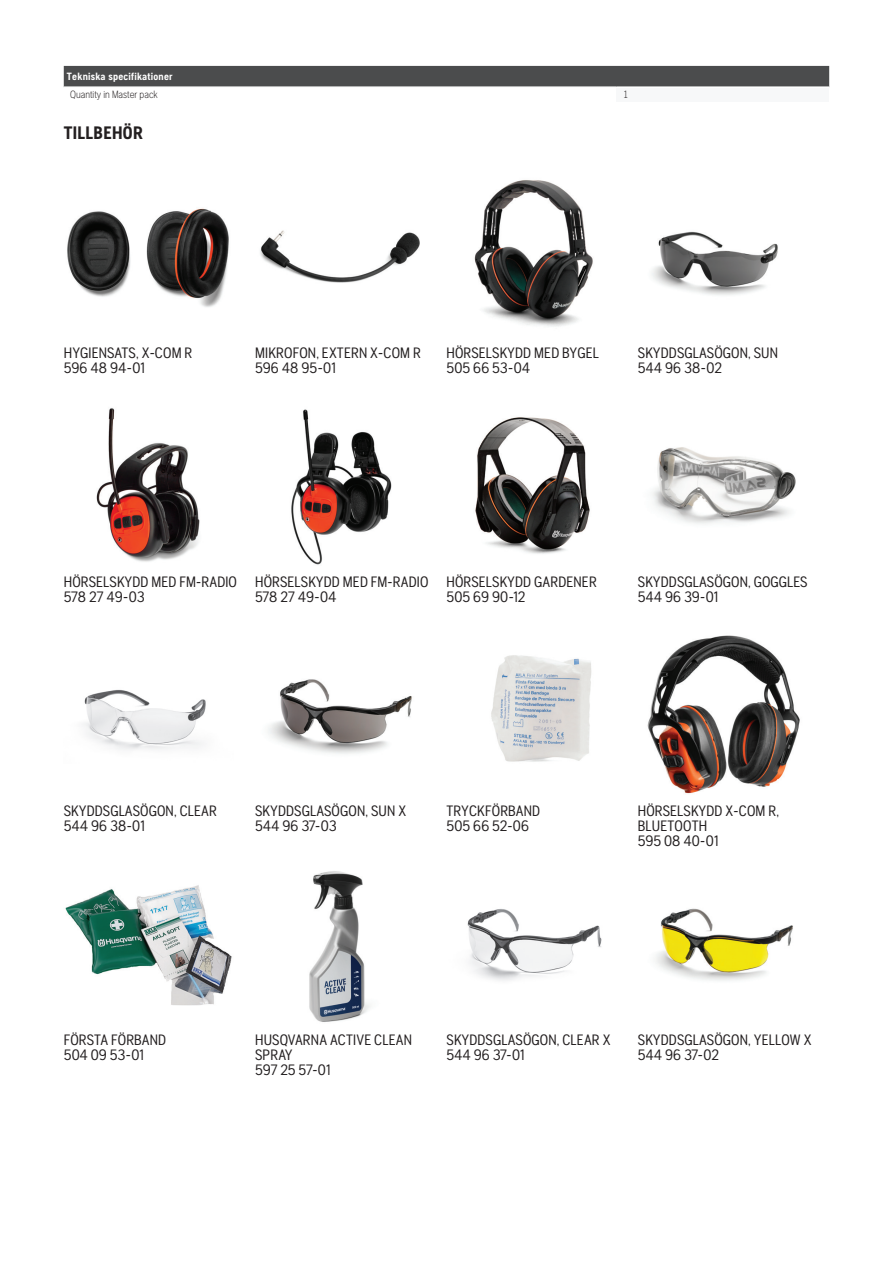
<style>
.page{position:relative;width:893px;height:1263px;background:#fff}
.page>*{position:absolute;margin:0;border:0;box-sizing:border-box;transform-origin:0 0}
.t1{font:700 18px "Husqvarna Gothic";letter-spacing:.02em;color:#231f20}
.t2{font:15px/15px "Husqvarna Gothic";letter-spacing:.01em;color:#231f20}
.t3{font:700 10.5px "Husqvarna Gothic";letter-spacing:.02em;color:#fff}
.t4{font:300 10.5px "Husqvarna Gothic";color:#231f20}
</style>
<div class="page">
<div style="left:64px;top:66px;width:765px;height:20px;background:#4b4c4d"></div>
<div style="left:617px;top:87px;width:212px;height:14px;background:#f7f8f9"></div>
<hr style="left:617px;top:86px;width:212px;height:2px;background:#fff">
<img style="left:67px;top:208px;width:162px;height:99px">
<img style="left:260px;top:230px;width:160px;height:53px">
<img style="left:474px;top:180px;width:119px;height:147px">
<img style="left:651px;top:231px;width:127px;height:64px">
<img style="left:96px;top:408px;width:104px;height:154px">
<img style="left:291px;top:409px;width:101px;height:156px">
<img style="left:475px;top:417px;width:115px;height:137px">
<img style="left:652px;top:447px;width:144px;height:77px">
<img style="left:83px;top:690px;width:123px;height:60px">
<img style="left:268px;top:679px;width:144px;height:75px">
<img style="left:491px;top:655px;width:101px;height:107px">
<img style="left:647px;top:635px;width:153px;height:159px">
<img style="left:65px;top:885px;width:167px;height:121px">
<img style="left:309px;top:871px;width:61px;height:151px">
<img style="left:467px;top:909px;width:135px;height:72px">
<img style="left:656px;top:908px;width:137px;height:73px">
<p class="t3" style="left:67px;top:70px;width:107px">Tekniska specifikationer</p>
<p class="t4" style="left:70px;top:89px;width:89px">Quantity in Master pack</p>
<p class="t4" style="left:623px;top:89px;width:7px">1</p>
<p class="t1" style="left:64px;top:122px;width:81px">TILLBEHÖR</p>
<p class="t2" style="left:64px;top:345px;width:130px">HYGIENSATS, X-COM R<br>596 48 94-01</p>
<p class="t2" style="left:255px;top:345px;width:167px">MIKROFON, EXTERN X-COM R<br>596 48 95-01</p>
<p class="t2" style="left:446px;top:345px;width:154px">HÖRSELSKYDD MED BYGEL<br>505 66 53-04</p>
<p class="t2" style="left:638px;top:345px;width:142px">SKYDDSGLASÖGON, SUN<br>544 96 38-02</p>
<p class="t2" style="left:64px;top:574px;width:175px">HÖRSELSKYDD MED FM-RADIO<br>578 27 49-03</p>
<p class="t2" style="left:255px;top:574px;width:175px">HÖRSELSKYDD MED FM-RADIO<br>578 27 49-04</p>
<p class="t2" style="left:446px;top:574px;width:152px">HÖRSELSKYDD GARDENER<br>505 69 90-12</p>
<p class="t2" style="left:638px;top:574px;width:171px">SKYDDSGLASÖGON, GOGGLES<br>544 96 39-01</p>
<p class="t2" style="left:64px;top:803px;width:155px">SKYDDSGLASÖGON, CLEAR<br>544 96 38-01</p>
<p class="t2" style="left:255px;top:803px;width:152px">SKYDDSGLASÖGON, SUN X<br>544 96 37-03</p>
<p class="t2" style="left:446px;top:803px;width:95px">TRYCKFÖRBAND<br>505 66 52-06</p>
<p class="t2" style="left:638px;top:803px;width:143px">HÖRSELSKYDD X-COM R,<br>BLUETOOTH<br>595 08 40-01</p>
<p class="t2" style="left:64px;top:1032px;width:104px">FÖRSTA FÖRBAND<br>504 09 53-01</p>
<p class="t2" style="left:255px;top:1032px;width:158px">HUSQVARNA ACTIVE CLEAN<br>SPRAY<br>597 25 57-01</p>
<p class="t2" style="left:446px;top:1032px;width:166px">SKYDDSGLASÖGON, CLEAR X<br>544 96 37-01</p>
<p class="t2" style="left:638px;top:1032px;width:175px">SKYDDSGLASÖGON, YELLOW X<br>544 96 37-02</p>
</div>
